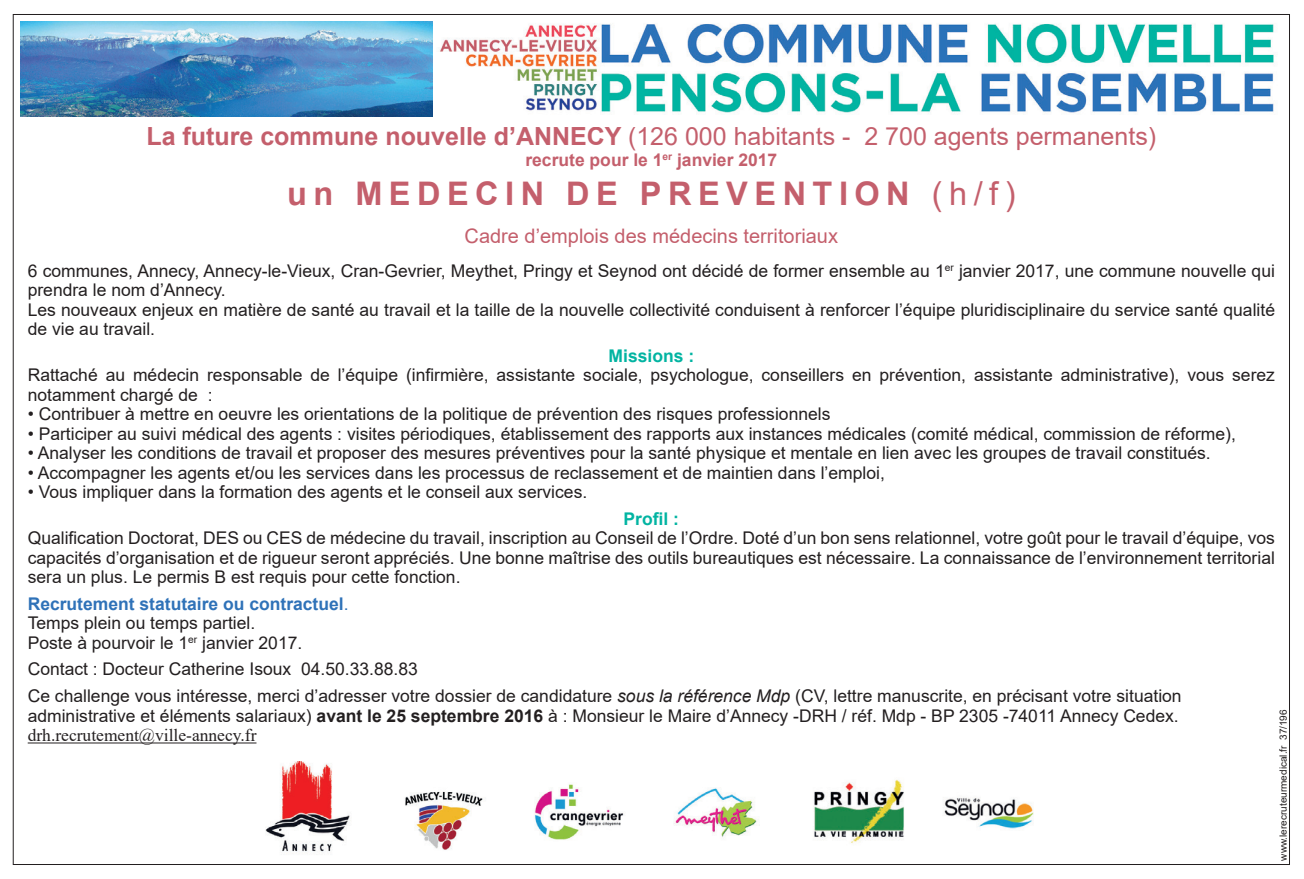
<style>
.page{position:relative;width:1304px;height:879px;background:#fff}
.page>*{position:absolute;margin:0;border:0;box-sizing:border-box;transform-origin:0 0}
.t1{font:700 32.5px "Arial";letter-spacing:.2em;color:#c45f6c}
.t2{font:25px "Arial";color:#c45f6c}
.t3{font:20px "Arial";color:#c45f6c}
.t4{font:17.5px/19.5px "Arial";color:#231f20}
.t5{font:17.5px "Times New Roman";color:#231f20}
.t6{font:700 17.5px "Arial";color:#c45f6c}
.t7{font:700 17.5px "Arial";color:#02b4a2}
.t8{font:10px "Arial";color:#231f20}
.s1{font-weight:700}
.s2{font-weight:400}
.s3{font-weight:700;color:#2f72b8}
.s4{color:#2f72b8}
.s5{font-style:italic}
</style>
<div class="page">
<img style="left:265px;top:761px;width:769px;height:91px">
<hr style="left:28px;top:742px;width:228px;height:1px;background:#231f20">
<img style="left:428px;top:21px;width:846px;height:94px">
<img style="left:20px;top:22px;width:413px;height:95px">
<h2 class="t2" style="left:147px;top:119px;width:1011px"><span class="s1">La future commune nouvelle d’ANNECY</span> (126 000 habitants - 2 700 agents permanents)</h2>
<p class="t6" style="left:525px;top:147px;width:253px">recrute pour le 1<sup>er</sup> janvier 2017</p>
<h1 class="t1" style="left:287px;top:170px;width:730px">un MEDECIN DE PREVENTION <span class="s2">(h/f)</span></h1>
<p class="t3" style="left:465px;top:222px;width:375px">Cadre d’emplois des médecins territoriaux</p>
<p class="t4" style="left:28px;top:260px;width:1249px">6 communes, Annecy, Annecy-le-Vieux, Cran-Gevrier, Meythet, Pringy et Seynod ont décidé de former ensemble au 1<sup>er</sup> janvier 2017, une commune nouvelle qui prendra le nom d’Annecy.<br>Les nouveaux enjeux en matière de santé au travail et la taille de la nouvelle collectivité conduisent à renforcer l’équipe pluridisciplinaire du service santé qualité de vie au travail.</p>
<p class="t7" style="left:609px;top:343px;width:87px">Missions :</p>
<p class="t4" style="left:28px;top:365px;width:1249px">Rattaché au médecin responsable de l’équipe (infirmière, assistante sociale, psychologue, conseillers en prévention, assistante administrative), vous serez notamment chargé de :</p>
<p class="t4" style="left:28px;top:404px;width:804px">• Contribuer à mettre en oeuvre les orientations de la politique de prévention des risques professionnels</p>
<p class="t4" style="left:28px;top:423px;width:1210px">• Participer au suivi médical des agents : visites périodiques, établissement des rapports aux instances médicales (comité médical, commission de réforme),</p>
<p class="t4" style="left:28px;top:443px;width:1185px">• Analyser les conditions de travail et proposer des mesures préventives pour la santé physique et mentale en lien avec les groupes de travail constitués.</p>
<p class="t4" style="left:28px;top:462px;width:859px">• Accompagner les agents et/ou les services dans les processus de reclassement et de maintien dans l’emploi,</p>
<p class="t4" style="left:28px;top:482px;width:561px">• Vous impliquer dans la formation des agents et le conseil aux services.</p>
<p class="t7" style="left:624px;top:506px;width:57px">Profil :</p>
<p class="t4" style="left:28px;top:528px;width:1249px;text-align:justify">Qualification Doctorat, DES ou CES de médecine du travail, inscription au Conseil de l’Ordre. Doté d’un bon sens relationnel, votre goût pour le travail d’équipe, vos capacités d’organisation et de rigueur seront appréciés. Une bonne maîtrise des outils bureautiques est nécessaire. La connaissance de l’environnement territorial sera un plus. Le permis B est requis pour cette fonction.</p>
<p class="t4" style="left:28px;top:594px;width:322px"><span class="s3">Recrutement statutaire ou contractuel</span><span class="s4">.<br></span>Temps plein ou temps partiel.<br>Poste à pourvoir le 1<sup>er</sup> janvier 2017.</p>
<p class="t4" style="left:28px;top:656px;width:1155px;line-height:26.5px">Contact : Docteur Catherine Isoux 04.50.33.88.83<br>Ce challenge vous intéresse, merci d’adresser votre dossier de candidature <span class="s5">sous la référence Mdp</span> (CV, lettre manuscrite, en précisant votre situation</p>
<p class="t4" style="left:28px;top:705px;width:1153px">administrative et éléments salariaux) <span class="s1">avant le 25 septembre 2016</span> à : Monsieur le Maire d’Annecy -DRH / réf. Mdp - BP 2305 -74011 Annecy Cedex.</p>
<p class="t5" style="left:28px;top:723px;width:230px">drh.recrutement@ville-annecy.fr</p>
<p class="t8" style="left:1276px;top:860px;width:153px;rotate:-90deg">www.lerecruteurmedical.fr 37/196</p>
</div>
